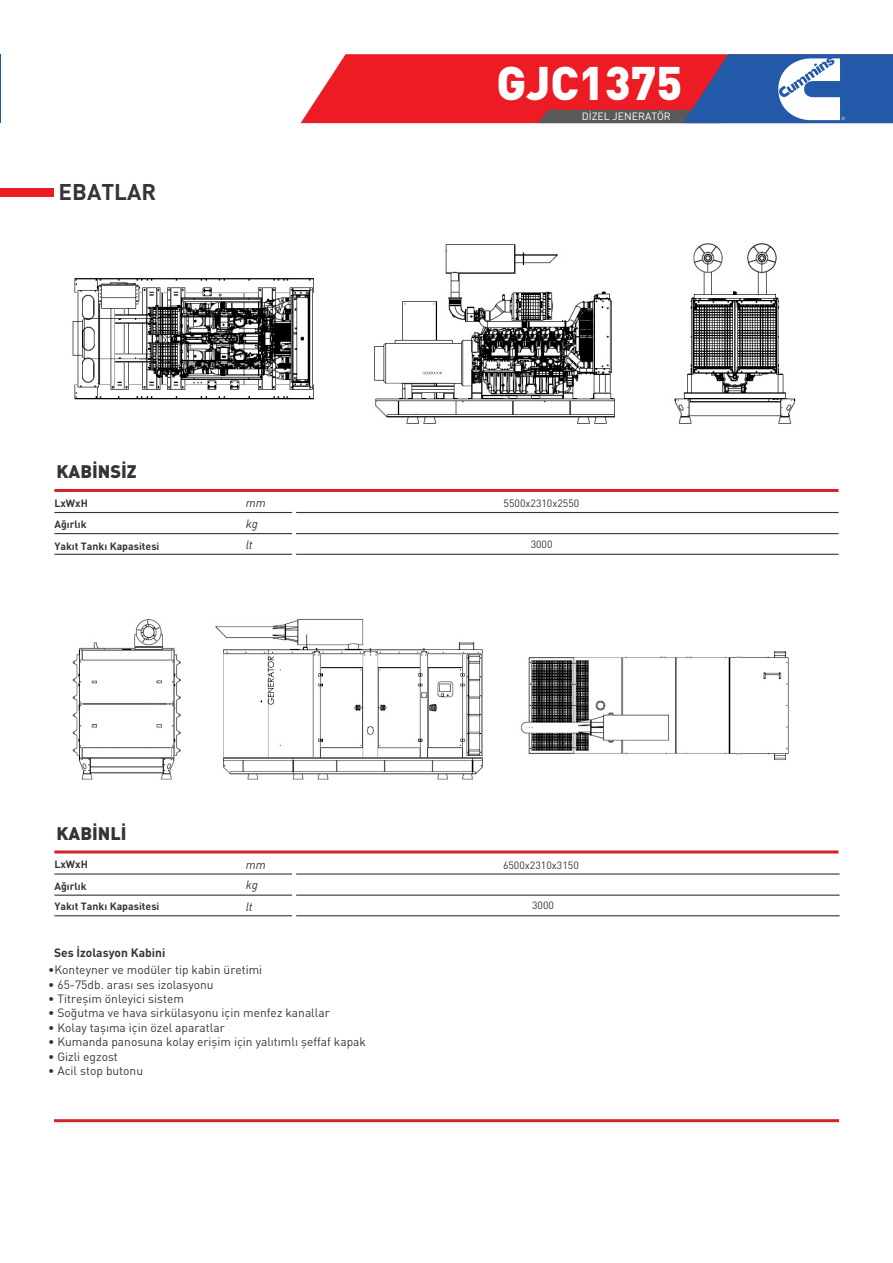
<style>
.page{position:relative;width:893px;height:1263px;background:#fff}
.page>*{position:absolute;margin:0;border:0;box-sizing:border-box;transform-origin:0 0}
.t1{font:900 46.5px "DIN Pro";color:#fff}
.t2{font:700 22.5px "DIN Pro";color:#333638}
.t3{font:900 18px "DIN Pro";color:#333638}
.t4{font:12px "DIN Pro";color:#333638}
.t5{font:700 12px "DIN Pro";color:#333638}
.t6{font:italic 12px "DIN Pro";color:#333638}
.t7{font:700 10.5px "DIN Pro";color:#333638}
.t8{font:10.5px "DIN Pro";color:#333638}
.t9{font:10.5px "DIN Pro";color:#fff}
</style>
<div class="page">
<hr style="left:54px;top:1119px;width:785px;height:3px;background:#d1232a">
<hr style="left:0;top:54px;width:1px;height:69px;background:#2259a8">
<svg style="left:301px;top:54px;width:592px;height:69px;background:#b9374e"></svg>
<div style="left:0;top:188px;width:54px;height:9px;background:#ed1c24"></div>
<hr style="left:54px;top:489px;width:784px;height:3px;background:#d1232a">
<hr style="left:54px;top:850px;width:784px;height:3px;background:#d1232a">
<hr style="left:54px;top:512px;width:238px;height:1px;background:#333638">
<hr style="left:296px;top:512px;width:542px;height:1px;background:#333638">
<hr style="left:54px;top:533px;width:238px;height:1px;background:#333638">
<hr style="left:296px;top:533px;width:542px;height:1px;background:#333638">
<hr style="left:54px;top:554px;width:238px;height:1px;background:#333638">
<hr style="left:296px;top:554px;width:542px;height:1px;background:#333638">
<hr style="left:54px;top:873px;width:238px;height:1px;background:#333638">
<hr style="left:296px;top:873px;width:544px;height:1px;background:#333638">
<hr style="left:54px;top:894px;width:238px;height:2px;background:#333638">
<hr style="left:296px;top:894px;width:544px;height:2px;background:#333638">
<hr style="left:54px;top:915px;width:238px;height:1px;background:#333638">
<hr style="left:296px;top:915px;width:544px;height:1px;background:#333638">
<img style="left:775px;top:55px;width:73px;height:68px">
<img style="left:72px;top:243px;width:724px;height:181px">
<svg style="left:423px;top:372px;width:19px;height:2px"></svg>
<img style="left:72px;top:619px;width:717px;height:161px">
<svg style="left:268px;top:656px;width:6px;height:48px"></svg>
<p class="t2" style="left:59px;top:173px;width:99px">EBATLAR</p>
<p class="t3" style="left:57px;top:456px;width:82px">KABİNSİZ</p>
<p class="t7" style="left:54px;top:494px;width:35px">LxWxH</p>
<p class="t7" style="left:54px;top:516px;width:34px">Ağırlık</p>
<p class="t7" style="left:54px;top:537px;width:107px">Yakıt Tankı Kapasitesi</p>
<p class="t6" style="left:246px;top:494px;width:22px">mm</p>
<p class="t6" style="left:246px;top:514px;width:14px">kg</p>
<p class="t6" style="left:246px;top:536px;width:8px">lt</p>
<p class="t3" style="left:57px;top:818px;width:72px">KABİNLİ</p>
<p class="t7" style="left:54px;top:855px;width:35px">LxWxH</p>
<p class="t7" style="left:54px;top:877px;width:34px">Ağırlık</p>
<p class="t7" style="left:54px;top:897px;width:107px">Yakıt Tankı Kapasitesi</p>
<p class="t6" style="left:246px;top:855px;width:22px">mm</p>
<p class="t6" style="left:246px;top:875px;width:14px">kg</p>
<p class="t6" style="left:246px;top:897px;width:8px">lt</p>
<p class="t5" style="left:54px;top:942px;width:113px">Ses İzolasyon Kabini</p>
<p class="t4" style="left:48px;top:960px;width:216px">•Konteyner ve modüler tip kabin üretimi</p>
<p class="t4" style="left:48px;top:975px;width:167px">• 65-75db. arası ses izolasyonu</p>
<p class="t4" style="left:48px;top:989px;width:137px">• Titreşim önleyici sistem</p>
<p class="t4" style="left:48px;top:1004px;width:283px">• Soğutma ve hava sirkülasyonu için menfez kanallar</p>
<p class="t4" style="left:48px;top:1018px;width:178px">• Kolay taşıma için özel aparatlar</p>
<p class="t4" style="left:48px;top:1032px;width:319px">• Kumanda panosuna kolay erişim için yalıtımlı şeffaf kapak</p>
<p class="t4" style="left:48px;top:1047px;width:71px">• Gizli egzost</p>
<p class="t4" style="left:48px;top:1061px;width:97px">• Acil stop butonu</p>
<h1 class="t1" style="left:497px;top:43px;width:187px">GJC1375</h1>
<p class="t9" style="left:582px;top:108px;width:91px">DİZEL JENERATÖR</p>
<p class="t8" style="left:504px;top:495px;width:77px">5500x2310x2550</p>
<p class="t8" style="left:531px;top:536px;width:23px">3000</p>
<p class="t8" style="left:503px;top:856px;width:77px">6500x2310x3150</p>
<p class="t8" style="left:532px;top:897px;width:23px">3000</p>
</div>
